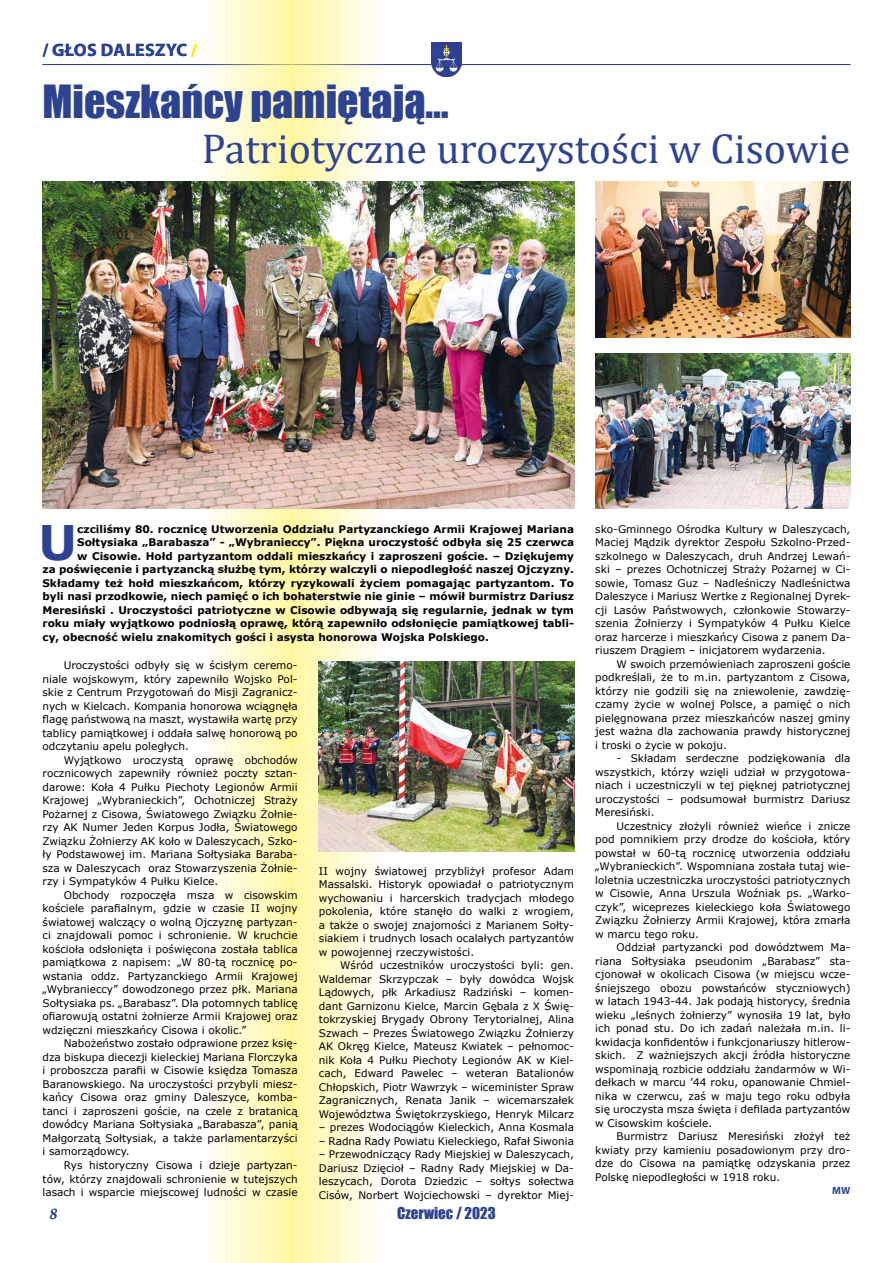
<style>
.page{position:relative;width:893px;height:1263px;background:#fff}
.page>*{position:absolute;margin:0;border:0;box-sizing:border-box;transform-origin:0 0}
.t1{font:700 47.7px "Verdana";color:#2d4391}
.t2{font:42px "Cambria";color:#2d4391}
.t3{font:42px "Impact";color:#2d4391}
.t4{font:700 18px "Myriad Pro";letter-spacing:.02em;color:#2d4391}
.t5{font:15px "Impact";color:#2d4391}
.t6{font:italic 700 15px "Palatino Linotype";color:#2d4391}
.t7{font:10.5px/13.5px "Verdana";color:#000;text-align:justify}
.t8{font:700 10.5px "Verdana";color:#000}
.t9{font:700 10.5px "Myriad Pro";color:#2d4391}
.s1{color:#ffed00}
</style>
<div class="page">
<img style="left:432px;top:43px;width:29px;height:34px">
<hr style="left:43px;top:64px;width:807px;height:1px;background:#2d4391">
<div style="left:292px;top:0;width:92px;height:1263px;background:linear-gradient(to right,#fef59e,#fffefb)"></div>
<div style="left:201px;top:0;width:91px;height:1263px;background:linear-gradient(to right,#fffefe,#fff6a0)"></div>
<img style="left:319px;top:661px;width:255px;height:190px">
<img style="left:595px;top:353px;width:255px;height:156px">
<img style="left:595px;top:182px;width:255px;height:155px">
<img style="left:43px;top:182px;width:531px;height:327px">
<h3 class="t4" style="left:43px;top:38px;width:156px">/ GŁOS DALESZYC <span class="s1">/</span></h3>
<h2 class="t3" style="left:43px;top:69px;width:408px">Mieszkańcy pamiętają…</h2>
<h2 class="t2" style="left:202px;top:124px;width:650px">Patriotyczne uroczystości w Cisowie</h2>
<h1 class="t1" style="left:39px;top:508px;width:40px">U</h1>
<p class="t8" style="left:77px;top:521px;width:498px">czciliśmy 80. rocznicę Utworzenia Oddziału Partyzanckiego Armii Krajowej Mariana</p>
<p class="t8" style="left:77px;top:535px;width:498px">Sołtysiaka „Barabasza” - „Wybranieccy”. Piękna uroczystość odbyła się 25 czerwca</p>
<p class="t8" style="left:77px;top:548px;width:498px">w Cisowie. Hołd partyzantom oddali mieszkańcy i zaproszeni goście. – Dziękujemy</p>
<p class="t8" style="left:43px;top:562px;width:533px">za poświęcenie i partyzancką służbę tym, którzy walczyli o niepodległość naszej Ojczyzny.</p>
<p class="t8" style="left:43px;top:575px;width:533px">Składamy też hołd mieszkańcom, którzy ryzykowali życiem pomagając partyzantom. To</p>
<p class="t8" style="left:43px;top:589px;width:533px">byli nasi przodkowie, niech pamięć o ich bohaterstwie nie ginie – mówił burmistrz Dariusz</p>
<p class="t8" style="left:43px;top:602px;width:533px">Meresiński . Uroczystości patriotyczne w Cisowie odbywają się regularnie, jednak w tym</p>
<p class="t8" style="left:43px;top:616px;width:533px">roku miały wyjątkowo podniosłą oprawę, którą zapewniło odsłonięcie pamiątkowej tabli-</p>
<p class="t8" style="left:43px;top:630px;width:448px">cy, obecność wielu znakomitych gości i asysta honorowa Wojska Polskiego.</p>
<p class="t7" style="left:43px;top:659px;width:257px;text-indent:21px">Uroczystości odbyły się w ścisłym ceremo&shy;niale wojskowym, który zapewniło Wojsko Pol&shy;skie z Centrum Przygotowań do Misji Zagranicz&shy;nych w Kielcach. Kompania honorowa wciągnęła flagę państwową na maszt, wystawiła wartę przy tablicy pamiątkowej i oddała salwę honorową po odczytaniu apelu poległych.</p>
<p class="t7" style="left:43px;top:753px;width:257px;text-indent:21px">Wyjątkowo uroczystą oprawę obchodów rocznicowych zapewniły również poczty sztan&shy;darowe: Koła 4 Pułku Piechoty Legionów Armii Krajowej „Wybranieckich”, Ochotniczej Straży Pożarnej z Cisowa, Światowego Związku Żołnie&shy;rzy AK Numer Jeden Korpus Jodła, Światowego Związku Żołnierzy AK koło w Daleszycach, Szko&shy;ły Podstawowej im. Mariana Sołtysiaka Baraba&shy;sza w Daleszycach oraz Stowarzyszenia Żołnie&shy;rzy i Sympatyków 4 Pułku Kielce.</p>
<p class="t7" style="left:43px;top:888px;width:257px;text-indent:21px">Obchody rozpoczęła msza w cisowskim kościele parafialnym, gdzie w czasie II wojny światowej walczący o wolną Ojczyznę partyzan&shy;ci znajdowali pomoc i schronienie. W kruchcie kościoła odsłonięta i poświęcona została tablica pamiątkowa z napisem: „W 80-tą rocznicę po&shy;wstania oddz. Partyzanckiego Armii Krajowej „Wybranieccy” dowodzonego przez płk. Mariana Sołtysiaka ps. „Barabasz”. Dla potomnych tablicę ofiarowują ostatni żołnierze Armii Krajowej oraz wdzięczni mieszkańcy Cisowa i okolic.”</p>
<p class="t7" style="left:43px;top:1037px;width:257px;text-indent:21px">Nabożeństwo zostało odprawione przez księ&shy;dza biskupa diecezji kieleckiej Mariana Florczyka i proboszcza parafii w Cisowie księdza Tomasza Baranowskiego. Na uroczystości przybyli miesz&shy;kańcy Cisowa oraz gminy Daleszyce, komba&shy;tanci i zaproszeni goście, na czele z bratanicą dowódcy Mariana Sołtysiaka „Barabasza”, panią Małgorzatą Sołtysiak, a także parlamentarzyści i samorządowcy.</p>
<p class="t7" style="left:43px;top:1158px;width:257px;text-indent:21px">Rys historyczny Cisowa i dzieje partyzan&shy;tów, którzy znajdowali schronienie w tutejszych lasach i wsparcie miejscowej ludności w czasie</p>
<p class="t7" style="left:319px;top:864px;width:257px">II wojny światowej przybliżył profesor Adam Massalski. Historyk opowiadał o patriotycznym wychowaniu i harcerskich tradycjach młodego pokolenia, które stanęło do walki z wrogiem, a także o swojej znajomości z Marianem Sołty&shy;siakiem i trudnych losach ocalałych partyzantów w powojennej rzeczywistości.</p>
<p class="t7" style="left:319px;top:959px;width:257px;text-indent:21px">Wśród uczestników uroczystości byli: gen.<br>Waldemar Skrzypczak – były dowódca Wojsk Lądowych, płk Arkadiusz Radziński – komen&shy;dant Garnizonu Kielce, Marcin Gębala z X Świę&shy;tokrzyskiej Brygady Obrony Terytorialnej, Alina Szwach – Prezes Światowego Związku Żołnierzy AK Okręg Kielce, Mateusz Kwiatek – pełnomoc&shy;nik Koła 4 Pułku Piechoty Legionów AK w Kiel&shy;cach, Edward Pawelec – weteran Batalionów Chłopskich, Piotr Wawrzyk – wiceminister Spraw Zagranicznych, Renata Janik – wicemarszałek Województwa Świętokrzyskiego, Henryk Milcarz</p>
<p class="t7" style="left:319px;top:1121px;width:257px">– prezes Wodociągów Kieleckich, Anna Kosmala</p>
<p class="t7" style="left:319px;top:1134px;width:257px">– Radna Rady Powiatu Kieleckiego, Rafał Siwonia</p>
<p class="t7" style="left:319px;top:1148px;width:257px">– Przewodniczący Rady Miejskiej w Daleszycach, Dariusz Dzięcioł – Radny Rady Miejskiej w Da&shy;leszycach, Dorota Dziedzic – sołtys sołectwa Cisów, Norbert Wojciechowski – dyrektor Miej-</p>
<h3 class="t6" style="left:50px;top:1203px;width:9px">8</h3>
<h3 class="t5" style="left:397px;top:1202px;width:100px">Czerwiec / 2023</h3>
<p class="t7" style="left:595px;top:522px;width:257px">sko-Gminnego Ośrodka Kultury w Daleszycach, Maciej Mądzik dyrektor Zespołu Szkolno-Przed&shy;szkolnego w Daleszycach, druh Andrzej Lewań&shy;ski – prezes Ochotniczej Straży Pożarnej w Ci&shy;sowie, Tomasz Guz – Nadleśniczy Nadleśnictwa Daleszyce i Mariusz Wertke z Regionalnej Dyrek&shy;cji Lasów Państwowych, członkowie Stowarzy&shy;szenia Żołnierzy i Sympatyków 4 Pułku Kielce oraz harcerze i mieszkańcy Cisowa z panem Da&shy;riuszem Drągiem – inicjatorem wydarzenia.</p>
<p class="t7" style="left:595px;top:657px;width:257px;text-indent:21px">W swoich przemówieniach zaproszeni goście podkreślali, że to m.in. partyzantom z Cisowa, którzy nie godzili się na zniewolenie, zawdzię&shy;czamy życie w wolnej Polsce, a pamięć o nich pielęgnowana przez mieszkańców naszej gminy jest ważna dla zachowania prawdy historycznej i troski o życie w pokoju.</p>
<p class="t7" style="left:595px;top:751px;width:257px;text-indent:21px">- Składam serdeczne podziękowania dla wszystkich, którzy wzięli udział w przygotowa&shy;niach i uczestniczyli w tej pięknej patriotycznej uroczystości – podsumował burmistrz Dariusz Meresiński.</p>
<p class="t7" style="left:595px;top:819px;width:257px;text-indent:21px">Uczestnicy złożyli również wieńce i znicze pod pomnikiem przy drodze do kościoła, który powstał w 60-tą rocznicę utworzenia oddziału „Wybranieckich”. Wspomniana została tutaj wie&shy;loletnia uczestniczka uroczystości patriotycznych w Cisowie, Anna Urszula Woźniak ps. „Warko&shy;czyk”, wiceprezes kieleckiego koła Światowego Związku Żołnierzy Armii Krajowej, która zmarła w marcu tego roku.</p>
<p class="t7" style="left:595px;top:940px;width:257px;text-indent:21px">Oddział partyzancki pod dowództwem Ma&shy;riana Sołtysiaka pseudonim „Barabasz” sta&shy;cjonował w okolicach Cisowa (w miejscu wcze&shy;śniejszego obozu powstańców styczniowych) w latach 1943-44. Jak podają historycy, średnia wieku „leśnych żołnierzy” wynosiła 19 lat, było ich ponad stu. Do ich zadań należała m.in. li&shy;kwidacja konfidentów i funkcjonariuszy hitlerow&shy;skich. Z ważniejszych akcji źródła historyczne wspominają rozbicie oddziału żandarmów w Wi&shy;dełkach w marcu ’44 roku, opanowanie Chmiel&shy;nika w czerwcu, zaś w maju tego roku odbyła się uroczysta msza święta i defilada partyzantów w Cisowskim kościele.</p>
<p class="t7" style="left:595px;top:1129px;width:257px;text-indent:21px">Burmistrz Dariusz Meresiński złożył też kwiaty przy kamieniu posadowionym przy dro&shy;dze do Cisowa na pamiątkę odzyskania przez Polskę niepodległości w 1918 roku.</p>
<p class="t9" style="left:832px;top:1184px;width:20px">MW</p>
</div>
